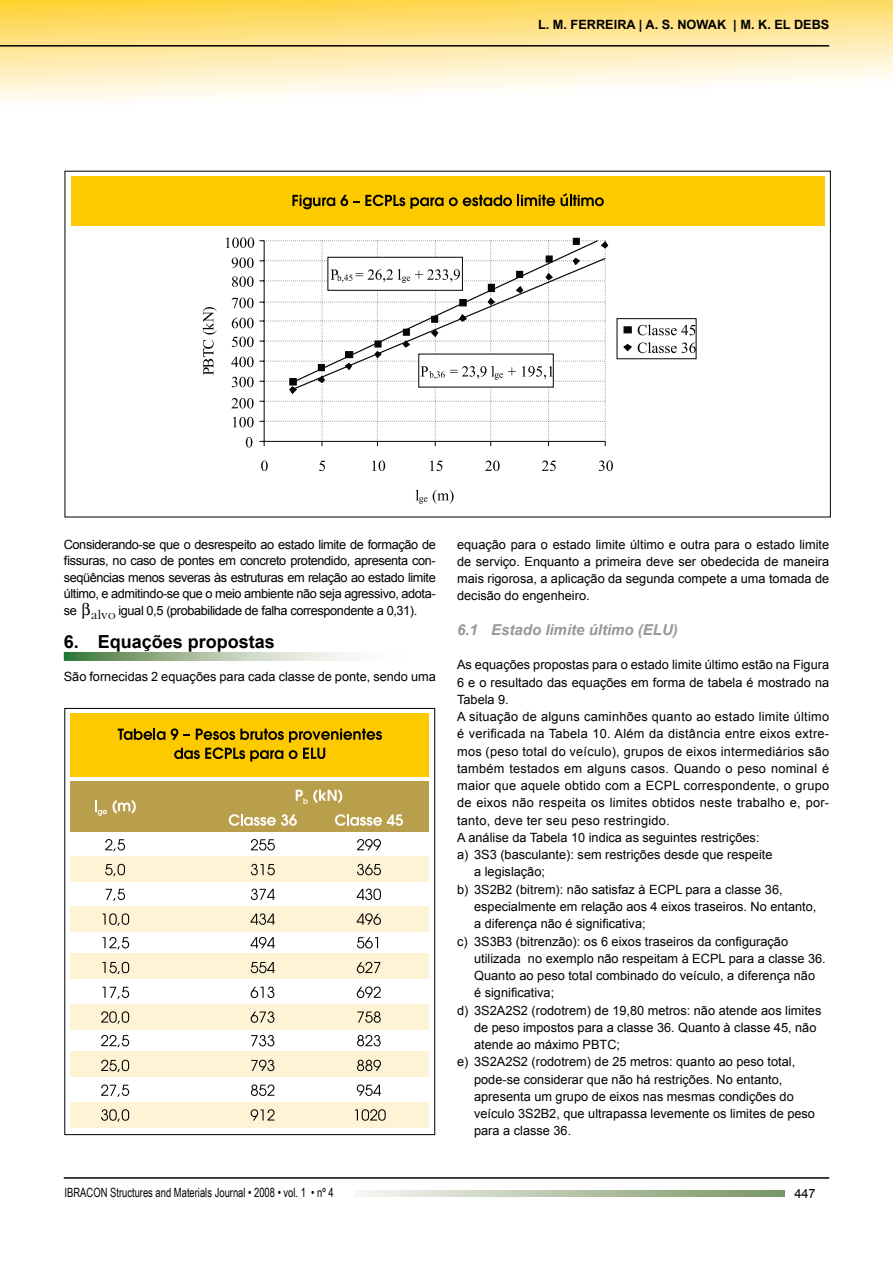
<style>
.page{position:relative;width:893px;height:1263px;background:#fff}
.page>*{position:absolute;margin:0;border:0;box-sizing:border-box;transform-origin:0 0}
.t1{font:700 18px "Arial";color:#000}
.t2{font:italic 700 15px "Arial";color:#97979b}
.t3{font:12.75px/16.5px "Arial";color:#000;text-align:justify}
.t4{font:12.75px "Arial";letter-spacing:.02em;color:#000}
.t5{font:12.75px "Arial Narrow";color:#000;scale:.9 1}
.t6{font:700 12.75px "Arial";color:#000}
.s1{font-family:"Garamond";font-weight:300;font-size:13.5px}
</style>
<div class="page">
<svg style="left:0;top:0;width:893px;height:103px"></svg>
<hr style="left:64px;top:1177px;width:765px;height:2px;background:#000">
<hr style="left:0;top:45px;width:829px;height:2px;background:#000">
<svg style="left:354px;top:1190px;width:431px;height:6px;background:#b7c5aa"></svg>
<svg style="left:64px;top:652px;width:288px;height:9px;background:#aac0a2"></svg>
<div style="left:71px;top:177px;width:753px;height:49px;background:#fdca00"></div>
<svg style="left:292px;top:193px;width:312px;height:16px"></svg>
<svg style="left:226px;top:237px;width:383px;height:210px"></svg>
<svg style="left:261px;top:460px;width:7px;height:11px"></svg>
<svg style="left:319px;top:461px;width:6px;height:10px"></svg>
<svg style="left:372px;top:460px;width:13px;height:11px"></svg>
<svg style="left:430px;top:460px;width:12px;height:11px"></svg>
<svg style="left:485px;top:460px;width:15px;height:11px"></svg>
<svg style="left:542px;top:460px;width:14px;height:11px"></svg>
<svg style="left:599px;top:460px;width:14px;height:11px"></svg>
<svg style="left:416px;top:490px;width:11px;height:14px"></svg>
<svg style="left:433px;top:490px;width:21px;height:14px"></svg>
<svg style="left:203px;top:340px;width:11px;height:35px"></svg>
<svg style="left:203px;top:307px;width:14px;height:27px"></svg>
<div style="left:617px;top:318px;width:79px;height:41px;background:#fff;border:1px solid #060404"></div>
<div style="left:623px;top:326px;width:9px;height:7px;background:#060404;border:1px solid #060404"></div>
<svg style="left:638px;top:324px;width:57px;height:11px"></svg>
<svg style="left:623px;top:342px;width:73px;height:11px"></svg>
<div style="left:64px;top:708px;width:371px;height:427px;border:1px solid #000"></div>
<div style="left:70px;top:714px;width:359px;height:63px;background:#fdca00"></div>
<div style="left:70px;top:782px;width:359px;height:50px;background:#b99f4b"></div>
<div style="left:70px;top:856px;width:359px;height:25px;background:#fef3d5"></div>
<div style="left:70px;top:907px;width:359px;height:25px;background:#fef3d5"></div>
<div style="left:70px;top:953px;width:359px;height:25px;background:#fef3d5"></div>
<div style="left:70px;top:1004px;width:359px;height:25px;background:#fef3d5"></div>
<div style="left:70px;top:1052px;width:359px;height:25px;background:#fef3d5"></div>
<div style="left:70px;top:1102px;width:359px;height:25px;background:#fef3d5"></div>
<svg style="left:118px;top:729px;width:47px;height:11px"></svg>
<svg style="left:171px;top:728px;width:211px;height:33px"></svg>
<svg style="left:95px;top:800px;width:41px;height:16px"></svg>
<svg style="left:296px;top:789px;width:46px;height:15px"></svg>
<svg style="left:229px;top:814px;width:68px;height:12px"></svg>
<svg style="left:335px;top:814px;width:68px;height:12px"></svg>
<svg style="left:105px;top:839px;width:20px;height:12px"></svg>
<svg style="left:251px;top:839px;width:24px;height:11px"></svg>
<svg style="left:357px;top:839px;width:24px;height:11px"></svg>
<svg style="left:105px;top:864px;width:20px;height:12px"></svg>
<svg style="left:251px;top:864px;width:24px;height:11px"></svg>
<svg style="left:357px;top:864px;width:24px;height:11px"></svg>
<svg style="left:106px;top:889px;width:19px;height:12px"></svg>
<svg style="left:251px;top:888px;width:24px;height:12px"></svg>
<svg style="left:357px;top:888px;width:24px;height:12px"></svg>
<svg style="left:103px;top:913px;width:26px;height:13px"></svg>
<svg style="left:250px;top:913px;width:25px;height:12px"></svg>
<svg style="left:357px;top:913px;width:24px;height:12px"></svg>
<svg style="left:103px;top:937px;width:26px;height:12px"></svg>
<svg style="left:250px;top:937px;width:25px;height:11px"></svg>
<svg style="left:357px;top:937px;width:21px;height:11px"></svg>
<svg style="left:103px;top:962px;width:26px;height:12px"></svg>
<svg style="left:251px;top:962px;width:24px;height:11px"></svg>
<svg style="left:357px;top:962px;width:23px;height:11px"></svg>
<svg style="left:103px;top:987px;width:26px;height:12px"></svg>
<svg style="left:251px;top:986px;width:23px;height:12px"></svg>
<svg style="left:357px;top:986px;width:24px;height:12px"></svg>
<svg style="left:101px;top:1011px;width:28px;height:12px"></svg>
<svg style="left:251px;top:1011px;width:23px;height:12px"></svg>
<svg style="left:357px;top:1011px;width:24px;height:12px"></svg>
<svg style="left:101px;top:1035px;width:28px;height:12px"></svg>
<svg style="left:251px;top:1035px;width:23px;height:11px"></svg>
<svg style="left:357px;top:1035px;width:24px;height:11px"></svg>
<svg style="left:101px;top:1060px;width:28px;height:12px"></svg>
<svg style="left:251px;top:1060px;width:23px;height:11px"></svg>
<svg style="left:357px;top:1060px;width:24px;height:11px"></svg>
<svg style="left:101px;top:1084px;width:28px;height:13px"></svg>
<svg style="left:251px;top:1084px;width:24px;height:12px"></svg>
<svg style="left:357px;top:1084px;width:24px;height:12px"></svg>
<svg style="left:101px;top:1109px;width:28px;height:12px"></svg>
<svg style="left:251px;top:1109px;width:24px;height:11px"></svg>
<svg style="left:355px;top:1109px;width:31px;height:12px"></svg>
<p class="t6" style="left:538px;top:16px;width:293px">L. M. FERREIRA | A. S. NOWAK | M. K. EL DEBS</p>
<p class="t3" style="left:64px;top:536px;width:374px">Considerando-se que o desrespeito ao estado limite de formação de fissuras, no caso de pontes em concreto protendido, apresenta con&shy;seqüências menos severas às estruturas em relação ao estado limite último, e admitindo-se que o meio ambiente não seja agressivo, adota&shy;se <span class="s1">alvo</span> igual 0,5 (probabilidade de falha correspondente a 0,31).</p>
<h1 class="t1" style="left:64px;top:629px;width:213px">6. Equações propostas</h1>
<p class="t3" style="left:64px;top:668px;width:374px">São fornecidas 2 equações para cada classe de ponte, sendo uma</p>
<p class="t3" style="left:457px;top:536px;width:374px;line-height:17.2px">equação para o estado limite último e outra para o estado limite de serviço. Enquanto a primeira deve ser obedecida de maneira mais rigorosa, a aplicação da segunda compete a uma tomada de decisão do engenheiro.</p>
<p class="t2" style="left:457px;top:620px;width:222px">6.1 Estado limite último (ELU)</p>
<p class="t3" style="left:457px;top:657px;width:374px">As equações propostas para o estado limite último estão na Figura</p>
<p class="t3" style="left:457px;top:674px;width:374px">6 e o resultado das equações em forma de tabela é mostrado na</p>
<p class="t3" style="left:457px;top:691px;width:53px">Tabela 9.</p>
<p class="t4" style="left:457px;top:708px;width:373px">A situação de alguns caminhões quanto ao estado limite último</p>
<p class="t4" style="left:457px;top:726px;width:373px">é verificada na Tabela 10. Além da distância entre eixos extre-</p>
<p class="t4" style="left:457px;top:743px;width:373px">mos (peso total do veículo), grupos de eixos intermediários são</p>
<p class="t4" style="left:457px;top:760px;width:374px">também testados em alguns casos. Quando o peso nominal é</p>
<p class="t4" style="left:457px;top:777px;width:373px">maior que aquele obtido com a ECPL correspondente, o grupo</p>
<p class="t4" style="left:457px;top:795px;width:373px">de eixos não respeita os limites obtidos neste trabalho e, por-</p>
<p class="t4" style="left:457px;top:812px;width:214px">tanto, deve ter seu peso restringido.</p>
<p class="t3" style="left:457px;top:829px;width:304px">A análise da Tabela 10 indica as seguintes restrições:</p>
<p class="t3" style="left:457px;top:847px;width:317px">a) 3S3 (basculante): sem restrições desde que respeite</p>
<p class="t3" style="left:474px;top:864px;width:72px">a legislação;</p>
<p class="t3" style="left:457px;top:881px;width:327px">b) 3S2B2 (bitrem): não satisfaz à ECPL para a classe 36,</p>
<p class="t3" style="left:474px;top:898px;width:344px">especialmente em relação aos 4 eixos traseiros. No entanto,</p>
<p class="t3" style="left:474px;top:916px;width:173px">a diferença não é significativa;</p>
<p class="t3" style="left:457px;top:933px;width:332px">c) 3S3B3 (bitrenzão): os 6 eixos traseiros da configuração</p>
<p class="t3" style="left:474px;top:950px;width:353px">utilizada no exemplo não respeitam à ECPL para a classe 36.</p>
<p class="t3" style="left:474px;top:967px;width:342px">Quanto ao peso total combinado do veículo, a diferença não</p>
<p class="t3" style="left:474px;top:985px;width:82px">é significativa;</p>
<p class="t3" style="left:457px;top:1002px;width:366px">d) 3S2A2S2 (rodotrem) de 19,80 metros: não atende aos limites</p>
<p class="t3" style="left:474px;top:1019px;width:344px">de peso impostos para a classe 36. Quanto à classe 45, não</p>
<p class="t3" style="left:474px;top:1036px;width:147px">atende ao máximo PBTC;</p>
<p class="t3" style="left:457px;top:1054px;width:340px">e) 3S2A2S2 (rodotrem) de 25 metros: quanto ao peso total,</p>
<p class="t3" style="left:474px;top:1071px;width:310px">pode-se considerar que não há restrições. No entanto,</p>
<p class="t3" style="left:474px;top:1088px;width:321px">apresenta um grupo de eixos nas mesmas condições do</p>
<p class="t3" style="left:474px;top:1105px;width:342px">veículo 3S2B2, que ultrapassa levemente os limites de peso</p>
<p class="t3" style="left:474px;top:1123px;width:99px">para a classe 36.</p>
<p class="t5" style="left:65px;top:1183px;width:300px">IBRACON Structures and Materials Journal • 2008 • vol. 1 • nº 4</p>
<p class="t3" style="left:794px;top:1185px;width:23px">447</p>
</div>
